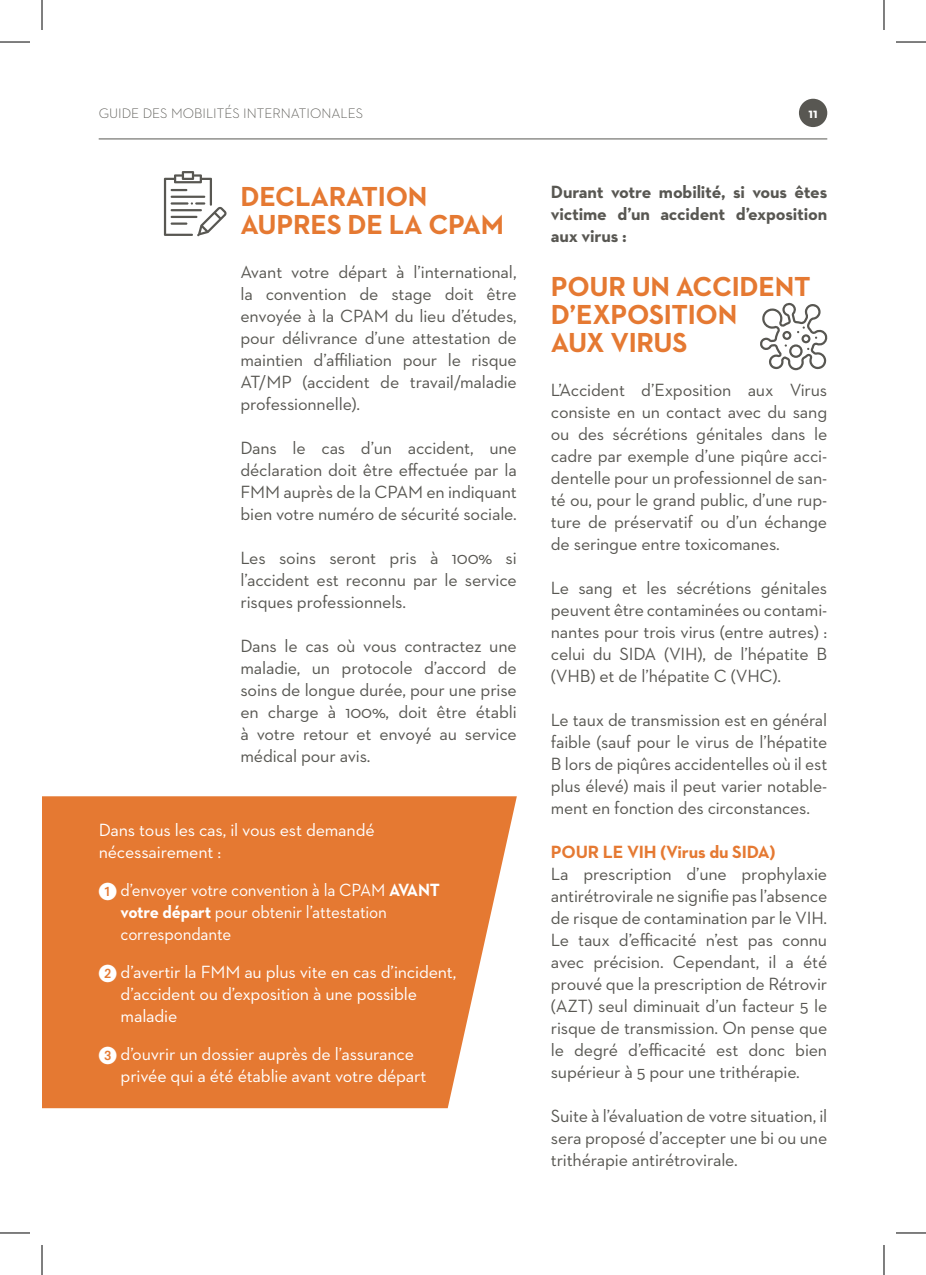
<style>
.page{position:relative;width:926px;height:1275px;background:#fff}
.page>*{position:absolute;margin:0;border:0;box-sizing:border-box;transform-origin:0 0}
.t1{font:700 28px/28px "Neutraface 2 Text";letter-spacing:-.01em;color:#e57932}
.t2{font:18px/22px "Neutraface 2 Text";letter-spacing:-.01em;color:#585752;text-align:justify}
.t3{font:18px/22px "Neutraface 2 Text";letter-spacing:-.01em;color:#fff}
.t4{font:18px/22px "Neutraface 2 Text";letter-spacing:-.01em;color:#fff;scale:.95 1}
.t5{font:700 18px/22px "Neutraface 2 Text";letter-spacing:-.01em;color:#585752;text-align:justify}
.t6{font:700 18px "Neutraface 2 Text";letter-spacing:-.01em;color:#e57932}
.t7{font:300 14px "Neutraface 2 Text";color:#585752}
.t8{font:700 14px "Neutraface 2 Text";color:#fff}
.s1{font-family:"European Pi One"}
.s2{font-weight:700}
</style>
<div class="page">
<hr style="left:99px;top:138px;width:728px;height:1px;background:#585752">
<div style="left:799px;top:99px;width:28px;height:28px;background:#585752;border-radius:50%"></div>
<svg style="left:164px;top:171px;width:63px;height:65px"></svg>
<svg style="left:42px;top:796px;width:475px;height:312px;background:#e68241"></svg>
<svg style="left:760px;top:303px;width:68px;height:67px"></svg>
<hr style="left:0;top:42px;width:30px;height:1px;background:#000">
<hr style="left:896px;top:42px;width:30px;height:1px;background:#000">
<hr style="left:0;top:1232px;width:30px;height:1px;background:#000">
<hr style="left:896px;top:1232px;width:30px;height:1px;background:#000">
<hr style="left:42px;top:0;width:1px;height:30px;background:#000">
<hr style="left:42px;top:1245px;width:1px;height:30px;background:#000">
<hr style="left:884px;top:0;width:1px;height:30px;background:#000">
<hr style="left:884px;top:1245px;width:1px;height:30px;background:#000">
<p class="t7" style="left:99px;top:105px;width:266px">GUIDE DES MOBILITÉS INTERNATIONALES</p>
<p class="t8" style="left:808px;top:105px;width:11px">11</p>
<h1 class="t1" style="left:240px;top:182px;width:265px">DECLARATION<br>AUPRES DE LA CPAM</h1>
<p class="t2" style="left:240px;top:260px;width:278px">Avant votre départ à l’international, la convention de stage doit être envoyée à la CPAM du lieu d’études, pour délivrance d’une attestation de maintien d’affiliation pour le risque AT/MP (accident de travail/maladie professionnelle).</p>
<p class="t2" style="left:240px;top:436px;width:278px">Dans le cas d’un accident, une déclaration doit être effectuée par la FMM auprès de la CPAM en indiquant bien votre numéro de sécurité sociale.</p>
<p class="t2" style="left:240px;top:546px;width:278px">Les soins seront pris à 100% si l’accident est reconnu par le service risques professionnels.</p>
<p class="t2" style="left:240px;top:634px;width:278px">Dans le cas où vous contractez une maladie, un protocole d’accord de soins de longue durée, pour une prise en charge à 100%, doit être établi à votre retour et envoyé au service médical pour avis.</p>
<p class="t3" style="left:99px;top:819px;width:278px">Dans tous les cas, il vous est demandé nécessairement :</p>
<p class="t4" style="left:121px;top:879px;width:338px;text-indent:-22px"><span class="s1">1</span> d’envoyer votre convention à la CPAM <span class="s2">AVANT votre départ</span> pour obtenir l’attestation correspondante</p>
<p class="t3" style="left:121px;top:961px;width:337px;text-indent:-22px"><span class="s1">2</span> d’avertir la FMM au plus vite en cas d’incident, d’accident ou d’exposition à une possible maladie</p>
<p class="t3" style="left:121px;top:1043px;width:307px;text-indent:-22px"><span class="s1">3</span> d’ouvrir un dossier auprès de l’assurance privée qui a été établie avant votre départ</p>
<p class="t5" style="left:551px;top:180px;width:278px">Durant votre mobilité, si vous êtes victime d’un accident d’exposition aux virus :</p>
<h1 class="t1" style="left:551px;top:272px;width:261px">POUR UN ACCIDENT<br>D’EXPOSITION<br>AUX VIRUS</h1>
<p class="t2" style="left:551px;top:378px;width:278px">L’Accident d’Exposition aux Virus consiste en un contact avec du sang ou des sécrétions génitales dans le cadre par exemple d’une piqûre acci&shy;dentelle pour un professionnel de san&shy;té ou, pour le grand public, d’une rup&shy;ture de préservatif ou d’un échange de seringue entre toxicomanes.</p>
<p class="t2" style="left:551px;top:576px;width:278px">Le sang et les sécrétions génitales peuvent être contaminées ou contami&shy;nantes pour trois virus (entre autres) : celui du SIDA (VIH), de l’hépatite B (VHB) et de l’hépatite C (VHC).</p>
<p class="t2" style="left:551px;top:708px;width:278px">Le taux de transmission est en général faible (sauf pour le virus de l’hépatite B lors de piqûres accidentelles où il est plus élevé) mais il peut varier notable&shy;ment en fonction des circonstances.</p>
<p class="t6" style="left:551px;top:840px;width:226px">POUR LE VIH (Virus du SIDA)</p>
<p class="t2" style="left:551px;top:862px;width:278px">La prescription d’une prophylaxie antirétrovirale ne signifie pas l’absence de risque de contamination par le VIH.<br>Le taux d’efficacité n’est pas connu avec précision. Cependant, il a été prouvé que la prescription de Rétrovir (AZT) seul diminuait d’un facteur 5 le risque de transmission. On pense que le degré d’efficacité est donc bien supérieur à 5 pour une trithérapie.</p>
<p class="t2" style="left:551px;top:1104px;width:278px">Suite à l’évaluation de votre situation, il sera proposé d’accepter une bi ou une trithérapie antirétrovirale.</p>
</div>
